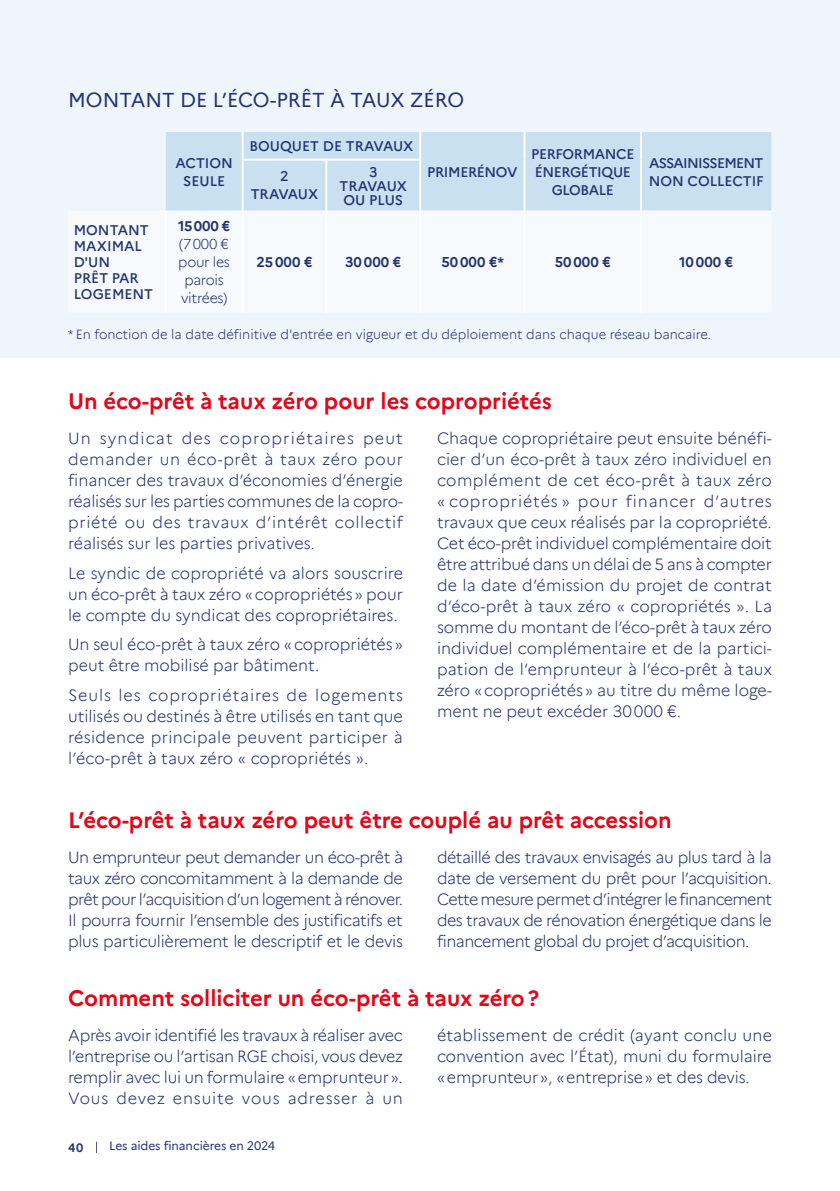
<style>
.page{position:relative;width:840px;height:1191px;background:#fff}
.page>*{position:absolute;margin:0;border:0;box-sizing:border-box;transform-origin:0 0}
.t1{font:700 22px "Marianne";color:#e10819}
.t2{font:20px "Marianne";color:#253471}
.t3{font:300 16px/21px "Marianne";letter-spacing:-.005em;color:#253471;text-align:justify}
.t4{font:500 14px/18px "Marianne";letter-spacing:-.015em;color:#253471;text-align:center}
.t5{font:300 14px/18px "Marianne";letter-spacing:-.02em;color:#253471;text-align:center}
.t6{font:500 14px/18px "Marianne";letter-spacing:-.05em;color:#253471}
.t7{font:700 14px "Marianne";color:#253471}
.t8{font:700 14px "Marianne";color:#253471}
.t9{font:300 13px "Marianne";color:#253471}
.t10{font:12px "Marianne";letter-spacing:-.005em;color:#253471}
.t11{font:700 12px "Marianne";color:#253471}
.s1{font-weight:700}
.s2{font-style:inherit}
</style>
<div class="page">
<div style="left:0;top:0;width:839px;height:357px;background:#eff6fb"></div>
<div style="left:166px;top:132px;width:605px;height:79px;background:#c9e0f0"></div>
<svg style="left:243px;top:211px;width:399px;height:102px"></svg>
<hr style="left:241px;top:132px;width:2px;height:27px;background:#fff">
<hr style="left:419px;top:132px;width:2px;height:27px;background:#fff">
<hr style="left:523px;top:132px;width:2px;height:28px;background:#fff">
<hr style="left:639px;top:132px;width:2px;height:28px;background:#fff">
<hr style="left:523px;top:160px;width:2px;height:51px;background:#fff">
<hr style="left:639px;top:160px;width:2px;height:51px;background:#fff">
<hr style="left:241px;top:159px;width:85px;height:2px;background:#fff">
<hr style="left:241px;top:161px;width:2px;height:50px;background:#fff">
<hr style="left:326px;top:159px;width:95px;height:2px;background:#fff">
<hr style="left:325px;top:161px;width:2px;height:50px;background:#fff">
<hr style="left:419px;top:161px;width:2px;height:50px;background:#fff">
<hr style="left:165px;top:211px;width:2px;height:102px;background:#fff">
<hr style="left:241px;top:211px;width:2px;height:102px;background:#fff">
<hr style="left:325px;top:211px;width:2px;height:102px;background:#fff">
<hr style="left:419px;top:211px;width:2px;height:102px;background:#fff">
<hr style="left:523px;top:211px;width:2px;height:102px;background:#fff">
<hr style="left:639px;top:211px;width:2px;height:102px;background:#fff">
<svg style="left:96px;top:1141px;width:1px;height:12px"></svg>
<h5 class="t2" style="left:68px;top:88px;width:397px">MONTANT DE L’ÉCO-PRÊT À TAUX ZÉRO</h5>
<p class="t4" style="left:249px;top:136px;width:165px">BOUQUET DE TRAVAUX</p>
<p class="t4" style="left:250px;top:166px;width:69px">2<br>TRAVAUX</p>
<p class="t4" style="left:339px;top:164px;width:69px;line-height:14px">3<br>TRAVAUX<br>OU PLUS</p>
<p class="t4" style="left:74px;top:221px;width:81px;line-height:16px;text-align:left">MONTANT<br>MAXIMAL<br>D'UN<br>PRÊT PAR<br>LOGEMENT</p>
<p class="t4" style="left:531px;top:143px;width:105px">PERFORMANCE<br>ÉNERGÉTIQUE<br>GLOBALE</p>
<p class="t6" style="left:648px;top:152px;width:116px">ASSAINISSEMENT<br>NON COLLECTIF</p>
<p class="t4" style="left:175px;top:152px;width:59px">ACTION<br>SEULE</p>
<p class="t5" style="left:178px;top:217px;width:54px"><span class="s1">1</span><span class="s1">5 0</span><span class="s1">0</span><span class="s1">0</span> <span class="s1">€ </span>(7 000 € pour les parois vitrées)</p>
<p class="t4" style="left:427px;top:161px;width:92px">PRIMERÉNOV</p>
<p class="t7" style="left:256px;top:253px;width:58px">2<span class="s2">5 0</span>0<span class="s2">0</span> €</p>
<p class="t7" style="left:345px;top:253px;width:58px">3<span class="s2">0 0</span>0<span class="s2">0</span> €</p>
<p class="t7" style="left:441px;top:253px;width:64px">5<span class="s2">0 0</span>0<span class="s2">0</span> €*</p>
<p class="t7" style="left:554px;top:253px;width:58px">5<span class="s2">0 0</span>0<span class="s2">0</span> €</p>
<p class="t8" style="left:678px;top:251px;width:56px">10 0<span class="s2">0</span>0 <span class="s2">€</span></p>
<p class="t9" style="left:68px;top:327px;width:644px">* En fonction de la date définitive d'entrée en vigueur et du déploiement dans chaque réseau bancaire.</p>
<h4 class="t1" style="left:68px;top:388px;width:485px">Un éco-prêt à taux zéro pour les copropriétés</h4>
<p class="t3" style="left:68px;top:428px;width:336px">Un syndicat des copropriétaires peut demander un éco-prêt à taux zéro pour financer des travaux d’économies d’énergie réalisés sur les parties communes de la copro&shy;priété ou des travaux d’intérêt collectif réalisés sur les parties privatives.</p>
<p class="t3" style="left:68px;top:563px;width:336px">Le syndic de copropriété va alors souscrire un éco-prêt à taux zéro «copropriétés» pour le compte du syndicat des copropriétaires.</p>
<p class="t3" style="left:68px;top:634px;width:336px">Un seul éco-prêt à taux zéro «copropriétés» peut être mobilisé par bâtiment.</p>
<p class="t3" style="left:68px;top:684px;width:336px">Seuls les copropriétaires de logements utilisés ou destinés à être utilisés en tant que résidence principale peuvent participer à l’éco-prêt à taux zéro « copropriétés ».</p>
<p class="t3" style="left:437px;top:428px;width:336px">Chaque copropriétaire peut ensuite bénéfi&shy;cier d’un éco-prêt à taux zéro individuel en complément de cet éco-prêt à taux zéro « copropriétés » pour financer d’autres travaux que ceux réalisés par la copropriété.<br>Cet éco-prêt individuel complémentaire doit être attribué dans un délai de 5 ans à compter de la date d’émission du projet de contrat d’éco-prêt à taux zéro « copropriétés ». La somme du montant de l’éco-prêt à taux zéro individuel complémentaire et de la partici&shy;pation de l’emprunteur à l’éco-prêt à taux zéro «copropriétés» au titre du même loge&shy;ment ne peut excéder 30000 €.</p>
<h4 class="t1" style="left:68px;top:807px;width:604px">L’éco-prêt à taux zéro peut être couplé au prêt accession</h4>
<p class="t3" style="left:68px;top:847px;width:336px">Un emprunteur peut demander un éco-prêt à taux zéro concomitamment à la demande de prêt pour l’acquisition d’un logement à rénover.<br>Il pourra fournir l’ensemble des justificatifs et plus particulièrement le descriptif et le devis</p>
<p class="t3" style="left:437px;top:847px;width:336px">détaillé des travaux envisagés au plus tard à la date de versement du prêt pour l’acquisition.<br>Cette mesure permet d’intégrer le financement des travaux de rénovation énergétique dans le financement global du projet d’acquisition.</p>
<h4 class="t1" style="left:68px;top:984px;width:472px">Comment solliciter un éco-prêt à taux zér<span class="s2">o ?</span></h4>
<p class="t3" style="left:68px;top:1024px;width:336px">Après avoir identifié les travaux à réaliser avec l’entreprise ou l’artisan RGE choisi, vous devez remplir avec lui un formulaire «emprunteur».<br>Vous devez ensuite vous adresser à un</p>
<p class="t3" style="left:437px;top:1024px;width:336px">établissement de crédit (ayant conclu une convention avec l’État), muni du formulaire «emprunteur», «entreprise» et des devis.</p>
<p class="t11" style="left:68px;top:1140px;width:17px">40</p>
<p class="t10" style="left:109px;top:1138px;width:167px">Les aides financières en 2024</p>
</div>
